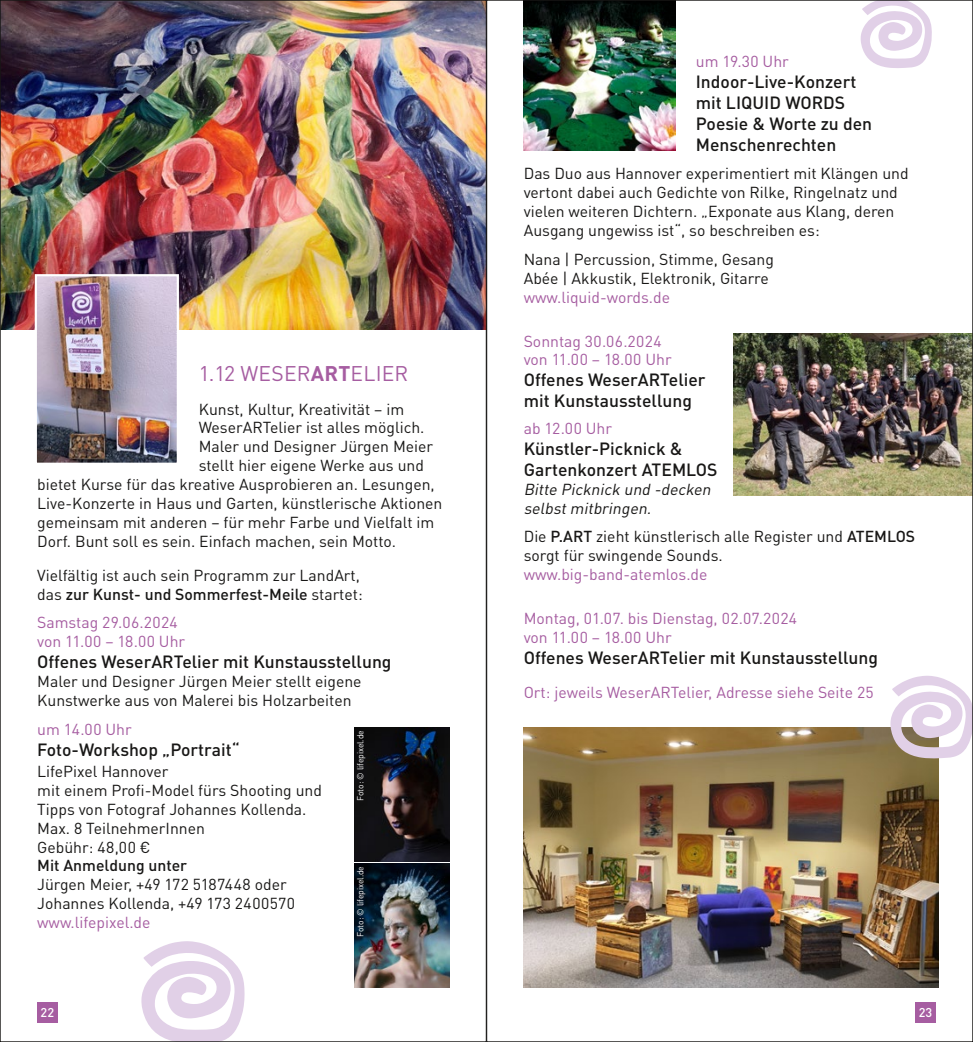
<style>
.page{position:relative;width:973px;height:1042px;background:#fff}
.page>*{position:absolute;margin:0;border:0;box-sizing:border-box;transform-origin:0 0}
.t1{font:21px "DIN Pro";letter-spacing:.01em;color:#a65da1}
.t2{font:500 17.5px/21px "DIN Pro";color:#181716}
.t3{font:15.75px/18.9px "DIN Pro";color:#181716}
.t4{font:15.75px/18.9px "DIN Pro";color:#a65da1}
.t5{font:italic 15.75px/18.9px "DIN Pro";color:#181716}
.t6{font:500 15.75px "DIN Pro";color:#181716}
.t7{font:500 12.6px "DIN Pro";color:#fff}
.t8{font:8.75px "DIN Pro";letter-spacing:-.01em;color:#fff}
.s1{font-weight:700}
.s2{font-weight:500}
</style>
<div class="page">
<img style="left:2px;top:2px;width:482px;height:328px">
<img style="left:523px;top:728px;width:415px;height:259px">
<img style="left:355px;top:728px;width:94px;height:133px">
<img style="left:355px;top:864px;width:94px;height:123px">
<img style="left:733px;top:334px;width:237px;height:162px">
<img style="left:34px;top:273px;width:146px;height:190px">
<img style="left:523px;top:4px;width:152px;height:147px">
<svg style="left:523px;top:2px;width:152px;height:2px"></svg>
<svg style="left:141px;top:941px;width:104px;height:99px"></svg>
<svg style="left:860px;top:2px;width:71px;height:66px"></svg>
<svg style="left:890px;top:675px;width:80px;height:83px"></svg>
<div style="left:37px;top:1002px;width:20px;height:20px;background:#a65da1"></div>
<div style="left:915px;top:1002px;width:20px;height:20px;background:#a65da1"></div>
<h1 class="t1" style="left:199px;top:359px;width:211px">1.12 WESER<span class="s1">ART</span>ELIER</h1>
<p class="t3" style="left:199px;top:399px;width:207px">Kunst, Kultur, Kreativität – im</p>
<p class="t3" style="left:199px;top:418px;width:227px">WeserARTelier ist alles möglich.</p>
<p class="t3" style="left:199px;top:436px;width:236px">Maler und Designer Jürgen Meier</p>
<p class="t3" style="left:199px;top:455px;width:227px">stellt hier eigene Werke aus und</p>
<p class="t3" style="left:37px;top:474px;width:399px">bietet Kurse für das kreative Ausprobieren an. Lesungen,</p>
<p class="t3" style="left:37px;top:493px;width:406px">Live-Konzerte in Haus und Garten, künstlerische Aktionen</p>
<p class="t3" style="left:37px;top:512px;width:398px">gemeinsam mit anderen – für mehr Farbe und Vielfalt im</p>
<p class="t3" style="left:37px;top:531px;width:360px">Dorf. Bunt soll es sein. Einfach machen, sein Motto.</p>
<p class="t3" style="left:37px;top:565px;width:327px">Vielfältig ist auch sein Programm zur LandArt, das <span class="s2">zur Kunst- und Sommerfest-Meile</span> startet:</p>
<p class="t4" style="left:37px;top:612px;width:149px">Samstag 29.06.2024 von 11.00 – 18.00 Uhr</p>
<p class="t2" style="left:37px;top:651px;width:356px">Offenes WeserARTelier mit Kunstausstellung</p>
<p class="t3" style="left:37px;top:671px;width:326px">Maler und Designer Jürgen Meier stellt eigene<br>Kunstwerke aus von Malerei bis Holzarbeiten</p>
<p class="t4" style="left:37px;top:719px;width:96px">um 14.00 Uhr</p>
<p class="t2" style="left:37px;top:738px;width:204px">Foto-Workshop „Portrait“</p>
<p class="t3" style="left:37px;top:761px;width:286px">LifePixel Hannover<br>mit einem Profi-Model fürs Shooting und<br>Tipps von Fotograf Johannes Kollenda.<br>Max. 8 TeilnehmerInnen<br>Gebühr: 48,00 €</p>
<p class="t6" style="left:37px;top:855px;width:151px">Mit Anmeldung unter</p>
<p class="t3" style="left:37px;top:874px;width:259px">Jürgen Meier, +49 172 5187448 oder<br>Johannes Kollenda, +49 173 2400570</p>
<p class="t4" style="left:37px;top:912px;width:115px">www.lifepixel.de</p>
<p class="t8" style="left:354px;top:800px;width:72px;rotate:-90deg">Foto: © lifepixel.de</p>
<p class="t8" style="left:354px;top:936px;width:72px;rotate:-90deg">Foto: © lifepixel.de</p>
<p class="t4" style="left:695px;top:51px;width:94px">um 19.30 Uhr</p>
<p class="t2" style="left:695px;top:70px;width:178px">Indoor-Live-Konzert mit LIQUID WORDS<br>Poesie &amp; Worte zu den<br>Menschenrechten</p>
<p class="t3" style="left:523px;top:164px;width:386px">Das Duo aus Hannover experimentiert mit Klängen und vertont dabei auch Gedichte von Rilke, Ringelnatz und vielen weiteren Dichtern. „Exponate aus Klang, deren Ausgang ungewiss ist“, so beschreiben es:</p>
<p class="t3" style="left:523px;top:249px;width:252px">Nana | Percussion, Stimme, Gesang<br>Abée | Akkustik, Elektronik, Gitarre</p>
<p class="t4" style="left:523px;top:287px;width:148px">www.liquid-words.de</p>
<p class="t4" style="left:523px;top:331px;width:149px">Sonntag 30.06.2024 von 11.00 – 18.00 Uhr</p>
<p class="t2" style="left:523px;top:369px;width:183px">Offenes WeserARTelier mit Kunstausstellung</p>
<p class="t4" style="left:523px;top:418px;width:90px">ab 12.00 Uhr</p>
<p class="t2" style="left:523px;top:437px;width:195px">Künstler-Picknick &amp;<br>Gartenkonzert ATEMLOS</p>
<p class="t5" style="left:523px;top:479px;width:192px">Bitte Picknick und -decken selbstmitbringen.</p>
<p class="t3" style="left:523px;top:527px;width:393px">Die <span class="s2">P.ART</span> zieht künstlerisch alle Register und <span class="s2">ATEMLOS </span>sorgt für swingende Sounds.</p>
<p class="t4" style="left:523px;top:564px;width:185px">www.big-band-atemlos.de</p>
<p class="t4" style="left:523px;top:608px;width:275px">Montag, 01.07. bis Dienstag, 02.07.2024 von 11.00 – 18.00 Uhr</p>
<p class="t2" style="left:523px;top:646px;width:356px">Offenes WeserARTelier mit Kunstausstellung</p>
<p class="t4" style="left:523px;top:682px;width:351px">Ort: jeweils WeserARTelier, Adresse siehe Seite 25</p>
<p class="t7" style="left:41px;top:1003px;width:15px">22</p>
<p class="t7" style="left:918px;top:1003px;width:15px">23</p>
</div>
